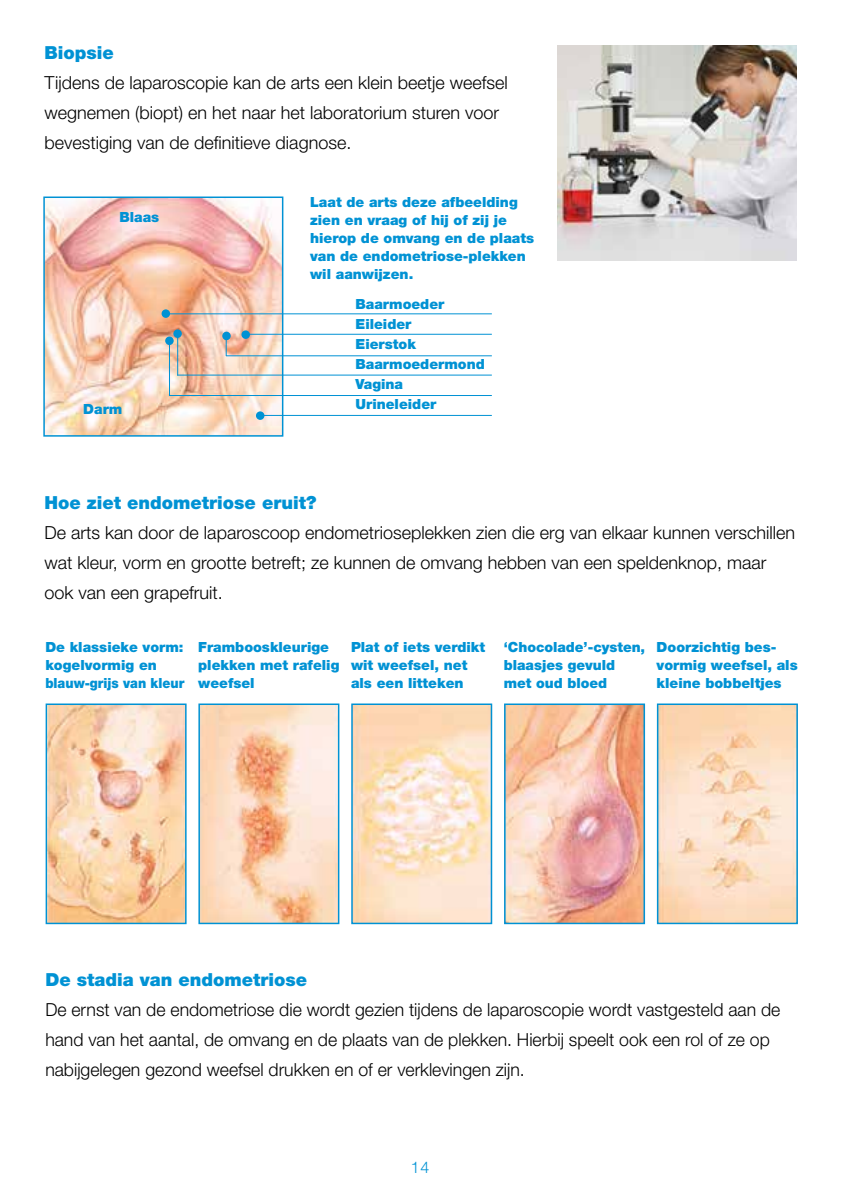
<style>
.page{position:relative;width:842px;height:1191px;background:#fff}
.page>*{position:absolute;margin:0;border:0;box-sizing:border-box;transform-origin:0 0}
.t1{font:300 18px/30px "Helvetica Neue LT";color:#000}
.t2{font:900 18px "Helvetica Neue LT";color:#0092d4}
.t3{font:300 16px "Helvetica Neue LT";color:#0092d4}
.t4{font:900 14px/18px "Helvetica Neue LT";color:#0092d4}
</style>
<div class="page">
<img style="left:46px;top:199px;width:234px;height:234px">
<div style="left:43px;top:196px;width:240px;height:240px;border:2px solid #0092d4"></div>
<div style="left:162px;top:309px;width:8px;height:9px;background:#0092d4;border-radius:50%"></div>
<div style="left:241px;top:330px;width:9px;height:9px;background:#0092d4;border-radius:50%"></div>
<div style="left:256px;top:411px;width:8px;height:9px;background:#0092d4;border-radius:50%"></div>
<svg style="left:165px;top:336px;width:9px;height:9px"></svg>
<div style="left:173px;top:329px;width:9px;height:9px;background:#0092d4;border-radius:50%"></div>
<div style="left:222px;top:332px;width:9px;height:8px;background:#0092d4;border-radius:50%"></div>
<hr style="left:169px;top:340px;width:1px;height:56px;background:#0092d4">
<hr style="left:177px;top:334px;width:1px;height:41px;background:#0092d4">
<svg style="left:226px;top:340px;width:1px;height:15px"></svg>
<hr style="left:177px;top:374px;width:315px;height:1px;background:#0092d4">
<hr style="left:226px;top:355px;width:266px;height:1px;background:#0092d4">
<hr style="left:246px;top:334px;width:246px;height:1px;background:#0092d4">
<hr style="left:167px;top:313px;width:325px;height:1px;background:#0092d4">
<hr style="left:169px;top:395px;width:323px;height:1px;background:#0092d4">
<hr style="left:260px;top:415px;width:232px;height:1px;background:#0092d4">
<img style="left:49px;top:706px;width:135px;height:215px">
<div style="left:46px;top:703px;width:141px;height:221px;border:2px solid #0092d4"></div>
<img style="left:201px;top:706px;width:135px;height:215px">
<div style="left:198px;top:703px;width:141px;height:221px;border:2px solid #0092d4"></div>
<img style="left:354px;top:706px;width:135px;height:215px">
<div style="left:351px;top:703px;width:141px;height:221px;border:2px solid #0092d4"></div>
<img style="left:507px;top:706px;width:135px;height:215px">
<div style="left:504px;top:703px;width:141px;height:221px;border:2px solid #0092d4"></div>
<img style="left:660px;top:706px;width:135px;height:215px">
<div style="left:657px;top:703px;width:141px;height:221px;border:2px solid #0092d4"></div>
<img style="left:558px;top:45px;width:238px;height:216px">
<p class="t2" style="left:45px;top:42px;width:71px">Biopsie</p>
<p class="t1" style="left:45px;top:67px;width:465px">Tijdens de laparoscopie kan de arts een klein beetje weefsel wegnemen (biopt) en het naar het laboratorium sturen voor bevestiging van de definitieve diagnose.</p>
<p class="t4" style="left:119px;top:208px;width:41px">Blaas</p>
<p class="t4" style="left:83px;top:400px;width:41px">Darm</p>
<p class="t4" style="left:310px;top:193px;width:226px">Laat de arts deze afbeelding zien en vraag of hij of zij je hierop de omvang en de plaats van de endometriose-plekken wil aanwijzen.</p>
<p class="t4" style="left:355px;top:294px;width:131px;line-height:20px">Baarmoeder<br>Eileider<br>Eierstok<br>Baarmoedermond<br>Vagina<br>Urineleider</p>
<p class="t2" style="left:45px;top:492px;width:273px">Hoe ziet endometriose eruit?</p>
<p class="t1" style="left:45px;top:517px;width:752px">De arts kan door de laparoscoop endometrioseplekken zien die erg van elkaar kunnen verschillen wat kleur, vorm en grootte betreft; ze kunnen de omvang hebben van een speldenknop, maar ook van een grapefruit.</p>
<p class="t4" style="left:45px;top:637px;width:140px">De klassieke vorm: kogelvormig en blauw-grijs van kleur</p>
<p class="t4" style="left:198px;top:637px;width:143px">Frambooskleurige plekken met rafelig weefsel</p>
<p class="t4" style="left:351px;top:637px;width:136px">Plat of iets verdikt wit weefsel, net als een litteken</p>
<p class="t4" style="left:504px;top:637px;width:143px">‘Chocolade’-cysten, blaasjes gevuld met oud bloed</p>
<p class="t4" style="left:657px;top:637px;width:143px">Doorzichtig bes&shy;vormig weefsel, als kleine bobbeltjes</p>
<p class="t2" style="left:45px;top:969px;width:263px">De stadia van endometriose</p>
<p class="t1" style="left:45px;top:994px;width:736px">De ernst van de endometriose die wordt gezien tijdens de laparoscopie wordt vastgesteld aan de hand van het aantal, de omvang en de plaats van de plekken. Hierbij speelt ook een rol of ze op nabijgelegen gezond weefsel drukken en of er verklevingen zijn.</p>
<p class="t3" style="left:411px;top:1157px;width:20px">14</p>
</div>
